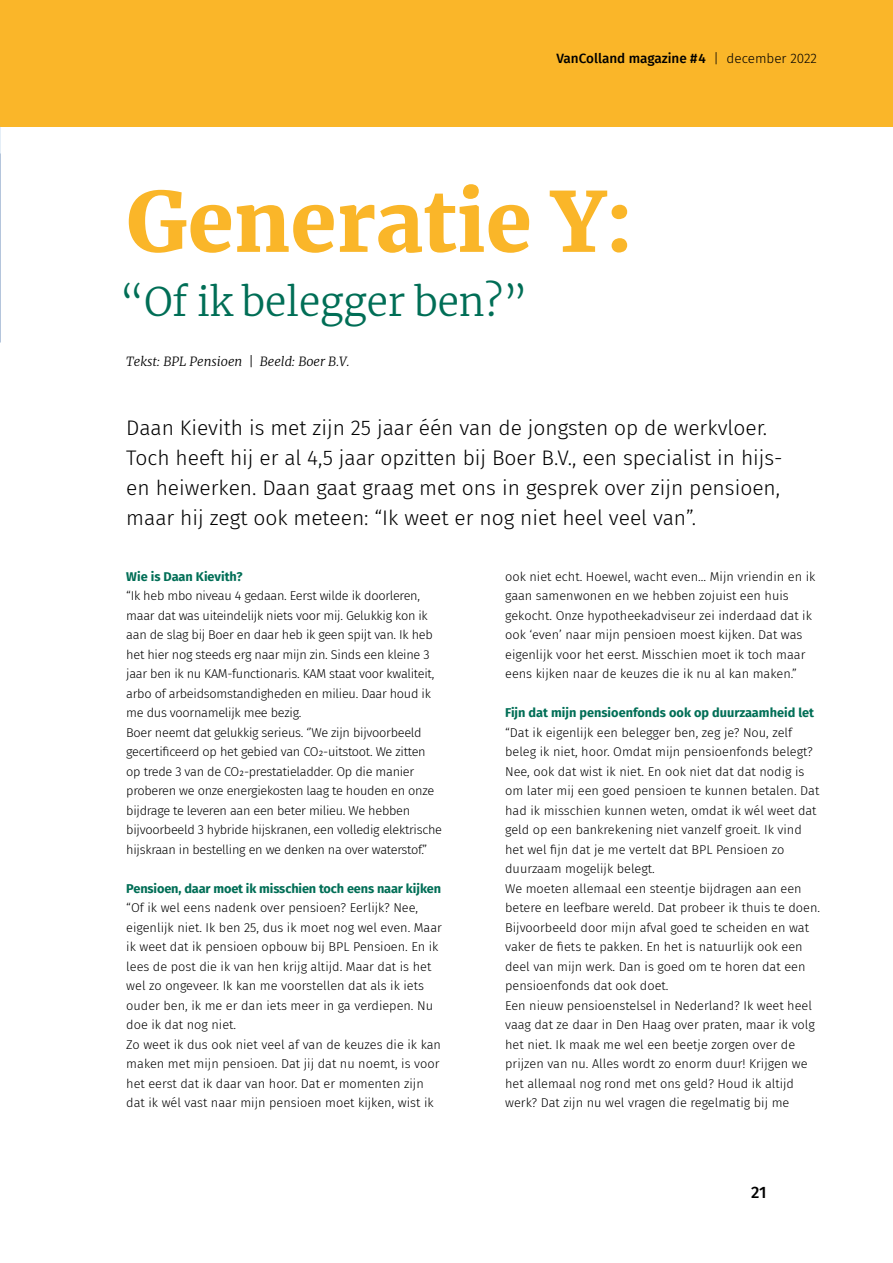
<style>
.page{position:relative;width:893px;height:1263px;background:#fff}
.page>*{position:absolute;margin:0;border:0;box-sizing:border-box;transform-origin:0 0}
.Kop_Vet_Schreef___Bl{font:900 82.5px "Merriweather";color:#fab629}
.Kop_Vet_Schreef___Bl-2{font:300 39px "Merriweather";color:#006e56}
.Inleiding_Sans_Light{font:300 21px/30px "Fira Sans";color:#000}
.t1{font:500 16.5px "Fira Sans";color:#000}
.t2{font:500 13.5px "Fira Sans";color:#000}
.Bodycopy_Sans___Zwar{font:300 12.75px/19.5px "Fira Sans";color:#000}
.Bodycopy_Sans___Zwar-2{font:300 12.75px/19.5px "Fira Sans";letter-spacing:-.02em;color:#000}
.Tussenkop___D__Groen{font:700 12.75px "Fira Sans";color:#006e56}
.credits_artikel___zw{font:italic 300 12.75px "Merriweather";color:#000}
.s1{font-weight:300}
</style>
<div class="page">
<div style="left:0;top:0;width:893px;height:126px;background:#fab629"></div>
<p class="t2" style="left:556px;top:48px;width:262px">VanColland magazine #4 <span class="s1">| december 2022</span></p>
<p class="Kop_Vet_Schreef___Bl" style="left:126px;top:164px;width:509px">Generatie Y:</p>
<p class="Kop_Vet_Schreef___Bl-2" style="left:120px;top:275px;width:409px">“Of ik belegger ben?”</p>
<p class="credits_artikel___zw" style="left:126px;top:352px;width:225px">Tekst: BPL Pensioen | Beeld: Boer B.V.</p>
<p class="Inleiding_Sans_Light" style="left:126px;top:413px;width:658px">Daan Kievith is met zijn 25 jaar één van de jongsten op de werkvloer.<br>Toch heeft hij er al 4,5 jaar opzitten bij Boer B.V., een specialist in hijs&shy;en heiwerken. Daan gaat graag met ons in gesprek over zijn pensioen, maar hij zegt ook meteen: “Ik weet er nog niet heel veel van”.</p>
<p class="Tussenkop___D__Groen" style="left:126px;top:565px;width:118px">Wie is Daan Kievith?</p>
<p class="Bodycopy_Sans___Zwar-2" style="left:126px;top:586px;width:310px">“Ik heb mbo niveau 4 gedaan. Eerst wilde ik doorleren, maar dat was uiteindelijk niets voor mij. Gelukkig kon ik aan de slag bij Boer en daar heb ik geen spijt van. Ik heb het hier nog steeds erg naar mijn zin. Sinds een kleine 3 jaar ben ik nu KAM-functionaris. KAM staat voor kwaliteit, arbo of arbeidsomstandigheden en milieu. Daar houd ik me dus voornamelijk mee bezig.</p>
<p class="Bodycopy_Sans___Zwar-2" style="left:126px;top:722px;width:317px">Boer neemt dat gelukkig serieus. ‘’We zijn bijvoorbeeld gecertificeerd op het gebied van CO2-uitstoot. We zitten op trede 3 van de CO2-prestatieladder. Op die manier proberen we onze energiekosten laag te houden en onze bijdrage te leveren aan een beter milieu. We hebben bijvoorbeeld 3 hybride hijskranen, een volledig elektrische hijskraan in bestelling en we denken na over waterstof.”</p>
<p class="Tussenkop___D__Groen" style="left:126px;top:877px;width:316px">Pensioen, daar moet ik misschien toch eens naar kijken</p>
<p class="Bodycopy_Sans___Zwar" style="left:126px;top:898px;width:317px">“Of ik wel eens nadenk over pensioen? Eerlijk? Nee, eigenlijk niet. Ik ben 25, dus ik moet nog wel even. Maar ik weet dat ik pensioen opbouw bij BPL Pensioen. En ik lees de post die ik van hen krijg altijd. Maar dat is het wel zo ongeveer. Ik kan me voorstellen dat als ik iets ouder ben, ik me er dan iets meer in ga verdiepen. Nu doe ik dat nog niet.</p>
<p class="Bodycopy_Sans___Zwar" style="left:126px;top:1034px;width:316px">Zo weet ik dus ook niet veel af van de keuzes die ik kan maken met mijn pensioen. Dat jij dat nu noemt, is voor het eerst dat ik daar van hoor. Dat er momenten zijn dat ik wél vast naar mijn pensioen moet kijken, wist ik</p>
<p class="Bodycopy_Sans___Zwar" style="left:505px;top:566px;width:312px">ook niet echt. Hoewel, wacht even… Mijn vriendin en ik gaan samenwonen en we hebben zojuist een huis gekocht. Onze hypotheekadviseur zei inderdaad dat ik ook ‘even’ naar mijn pensioen moest kijken. Dat was eigenlijk voor het eerst. Misschien moet ik toch maar eens kijken naar de keuzes die ik nu al kan maken.”</p>
<p class="Tussenkop___D__Groen" style="left:505px;top:702px;width:310px">Fijn dat mijn pensioenfonds ook op duurzaamheid let</p>
<p class="Bodycopy_Sans___Zwar" style="left:505px;top:722px;width:316px">“Dat ik eigenlijk een belegger ben, zeg je? Nou, zelf beleg ik niet, hoor. Omdat mijn pensioenfonds belegt?<br>Nee, ook dat wist ik niet. En ook niet dat dat nodig is om later mij een goed pensioen te kunnen betalen. Dat had ik misschien kunnen weten, omdat ik wél weet dat geld op een bankrekening niet vanzelf groeit. Ik vind het wel fijn dat je me vertelt dat BPL Pensioen zo duurzaam mogelijk belegt.</p>
<p class="Bodycopy_Sans___Zwar" style="left:505px;top:878px;width:316px">We moeten allemaal een steentje bijdragen aan een betere en leefbare wereld. Dat probeer ik thuis te doen.<br>Bijvoorbeeld door mijn afval goed te scheiden en wat vaker de fiets te pakken. En het is natuurlijk ook een deel van mijn werk. Dan is goed om te horen dat een pensioenfonds dat ook doet.</p>
<p class="Bodycopy_Sans___Zwar" style="left:505px;top:995px;width:311px">Een nieuw pensioenstelsel in Nederland? Ik weet heel vaag dat ze daar in Den Haag over praten, maar ik volg het niet. Ik maak me wel een beetje zorgen over de prijzen van nu. Alles wordt zo enorm duur! Krijgen we het allemaal nog rond met ons geld? Houd ik altijd werk? Dat zijn nu wel vragen die regelmatig bij me</p>
<p class="t1" style="left:751px;top:1178px;width:17px">21</p>
</div>
